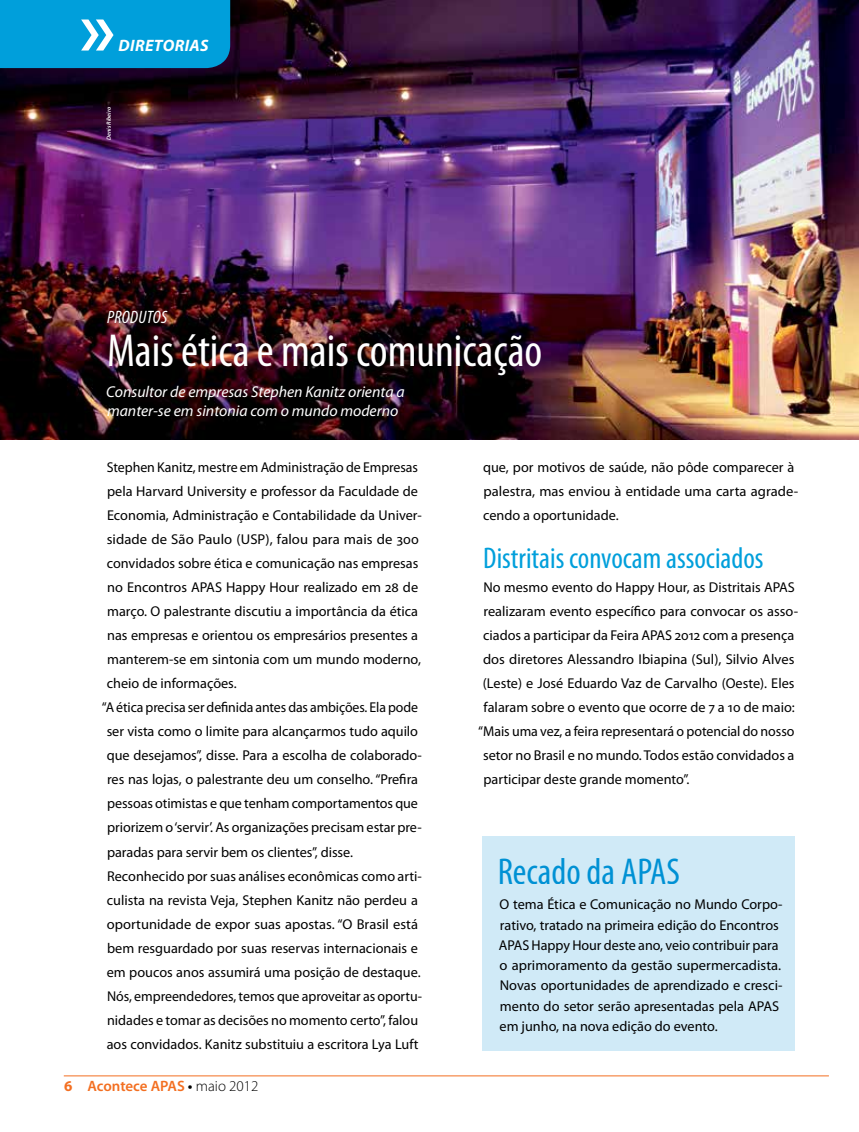
<style>
.page{position:relative;width:859px;height:1132px;background:#fff}
.page>*{position:absolute;margin:0;border:0;box-sizing:border-box;transform-origin:0 0}
.t1{font:condensed 46.5px "Myriad Pro";color:#fff}
.t2{font:condensed 37.5px "Myriad Pro";color:#009fdb}
.t3{font:condensed 30px "Myriad Pro";color:#009fdb}
.t4{font:italic condensed 18px "Myriad Pro";letter-spacing:.02em;color:#fff}
.t5{font:italic 700 16.5px "Myriad Pro";letter-spacing:.02em;color:#fff}
.t6{font:italic 15.75px/19.5px "Myriad Pro";color:#fff}
.t7{font:600 15px "Myriad Pro";letter-spacing:-.005em;color:#f36f21}
.t8{font:14.25px/20.2px "Myriad Pro";color:#000}
.t9{font:italic 600 6px "Myriad Pro";color:#fff}
.s1{font-weight:700}
.s2{color:#000}
.s3{font-weight:300;color:#000}
</style>
<div class="page">
<hr style="left:64px;top:1075px;width:765px;height:1px;background:#f36f21">
<img style="left:0;top:0;width:859px;height:439px">
<div style="left:0;top:0;width:230px;height:68px;background:#009fdb"></div>
<div style="left:483px;top:836px;width:312px;height:214px;background:#d0eaf7"></div>
<p class="t5" style="left:119px;top:34px;width:91px">DIRETORIAS</p>
<p class="t9" style="left:105px;top:140px;width:35px;rotate:-90deg">Denis Ribeiro</p>
<p class="t4" style="left:107px;top:306px;width:62px">PRODUTOS</p>
<h1 class="t1" style="left:107px;top:323px;width:437px">Mais ética e mais comunicação</h1>
<p class="t6" style="left:106px;top:381px;width:300px">Consultor de empresas Stephen Kanitz orienta a manter-se em sintonia com o mundo moderno</p>
<p class="t8" style="left:107px;top:457px;width:313px">Stephen Kanitz, mestre em Administração de Empresas</p>
<p class="t8" style="left:107px;top:481px;width:312px">pela Harvard University e professor da Faculdade de</p>
<p class="t8" style="left:107px;top:505px;width:316px">Economia, Administração e Contabilidade da Univer-</p>
<p class="t8" style="left:107px;top:529px;width:314px">sidade de São Paulo (USP), falou para mais de 300</p>
<p class="t8" style="left:107px;top:553px;width:313px">convidados sobre ética e comunicação nas empresas</p>
<p class="t8" style="left:107px;top:577px;width:313px">no Encontros APAS Happy Hour realizado em 28 de</p>
<p class="t8" style="left:107px;top:601px;width:312px">março. O palestrante discutiu a importância da ética</p>
<p class="t8" style="left:107px;top:625px;width:312px">nas empresas e orientou os empresários presentes a</p>
<p class="t8" style="left:107px;top:649px;width:315px">manterem-se em sintonia com um mundo moderno,</p>
<p class="t8" style="left:107px;top:673px;width:132px">cheio de informações.</p>
<p class="t8" style="left:102px;top:697px;width:318px">“A ética precisa ser definida antes das ambições. Ela pode</p>
<p class="t8" style="left:107px;top:721px;width:313px">ser vista como o limite para alcançarmos tudo aquilo</p>
<p class="t8" style="left:107px;top:745px;width:317px">que desejamos”, disse. Para a escolha de colaborado-</p>
<p class="t8" style="left:107px;top:769px;width:312px">res nas lojas, o palestrante deu um conselho. “Prefira</p>
<p class="t8" style="left:107px;top:793px;width:312px">pessoas otimistas e que tenham comportamentos que</p>
<p class="t8" style="left:107px;top:817px;width:316px">priorizem o ‘servir’. As organizações precisam estar pre-</p>
<p class="t8" style="left:107px;top:841px;width:247px">paradas para servir bem os clientes”, disse.</p>
<p class="t8" style="left:107px;top:865px;width:316px">Reconhecido por suas análises econômicas como arti-</p>
<p class="t8" style="left:107px;top:889px;width:313px">culista na revista Veja, Stephen Kanitz não perdeu a</p>
<p class="t8" style="left:107px;top:913px;width:313px">oportunidade de expor suas apostas. “O Brasil está</p>
<p class="t8" style="left:107px;top:937px;width:312px">bem resguardado por suas reservas internacionais e</p>
<p class="t8" style="left:107px;top:961px;width:315px">em poucos anos assumirá uma posição de destaque.</p>
<p class="t8" style="left:107px;top:985px;width:316px">Nós, empreendedores, temos que aproveitar as oportu-</p>
<p class="t8" style="left:107px;top:1009px;width:312px">nidades e tomar as decisões no momento certo”, falou</p>
<p class="t8" style="left:107px;top:1033px;width:313px">aos convidados. Kanitz substituiu a escritora Lya Luft</p>
<p class="t7" style="left:64px;top:1076px;width:196px"><span class="s1">6</span> Acontece APAS <span class="s2">•</span> <span class="s3">maio 2012</span></p>
<p class="t8" style="left:483px;top:455px;width:317px;line-height:24px">que, por motivos de saúde, não pôde comparecer à palestra, mas enviou à entidade uma carta agrade&shy;cendo a oportunidade.</p>
<h3 class="t3" style="left:483px;top:540px;width:282px">Distritais convocam associados</h3>
<p class="t8" style="left:483px;top:577px;width:313px">No mesmo evento do Happy Hour, as Distritais APAS</p>
<p class="t8" style="left:483px;top:601px;width:316px">realizaram evento específico para convocar os asso-</p>
<p class="t8" style="left:483px;top:625px;width:313px">ciados a participar da Feira APAS 2012 com a presença</p>
<p class="t8" style="left:483px;top:649px;width:313px">dos diretores Alessandro Ibiapina (Sul), Silvio Alves</p>
<p class="t8" style="left:483px;top:673px;width:313px">(Leste) e José Eduardo Vaz de Carvalho (Oeste). Eles</p>
<p class="t8" style="left:484px;top:697px;width:313px">falaram sobre o evento que ocorre de 7 a 10 de maio:</p>
<p class="t8" style="left:478px;top:721px;width:318px">“Mais uma vez, a feira representará o potencial do nosso</p>
<p class="t8" style="left:483px;top:745px;width:313px">setor no Brasil e no mundo. Todos estão convidados a</p>
<p class="t8" style="left:483px;top:769px;width:207px">participar deste grande momento”.</p>
<h2 class="t2" style="left:497px;top:848px;width:184px">Recado da APAS</h2>
<p class="t8" style="left:499px;top:893px;width:285px">O tema Ética e Comunicação no Mundo Corpo&shy;rativo, tratado na primeira edição do Encontros APAS Happy Hour deste ano, veio contribuir para o aprimoramento da gestão supermercadista.<br>Novas oportunidades de aprendizado e cresci&shy;mento do setor serão apresentadas pela APAS em junho, na nova edição do evento.</p>
</div>
